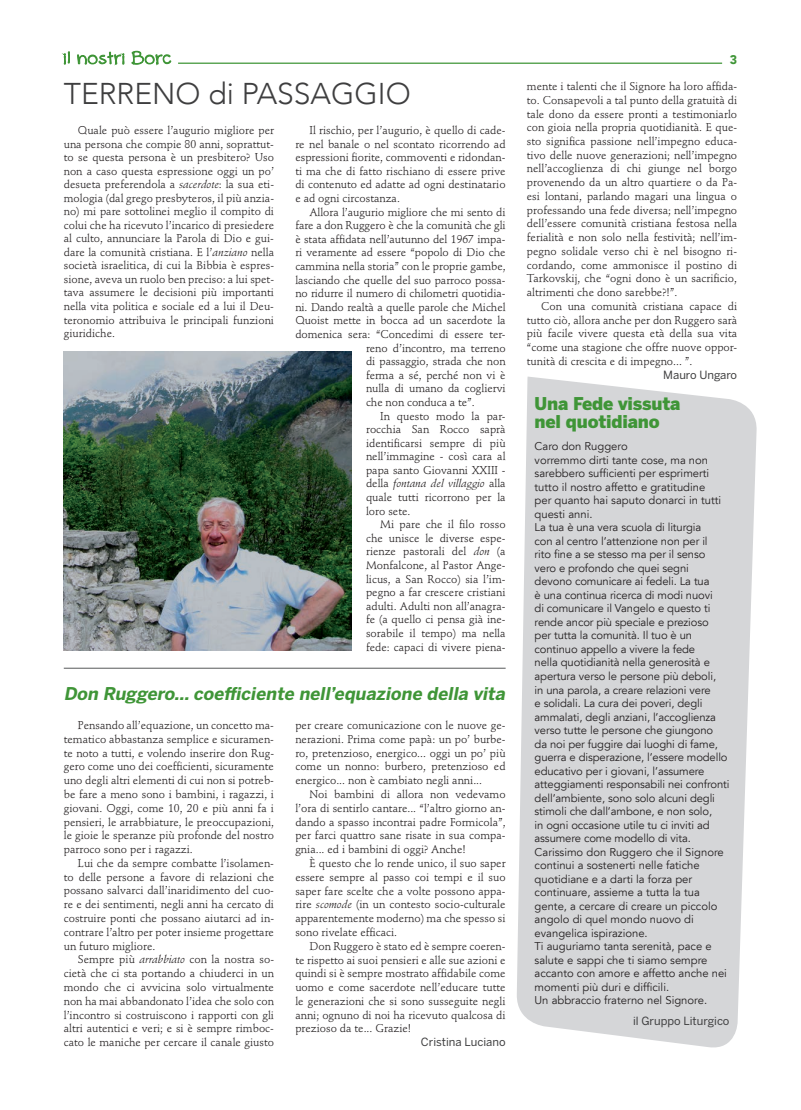
<style>
.page{position:relative;width:801px;height:1110px;background:#fff}
.page>*{position:absolute;margin:0;border:0;box-sizing:border-box;transform-origin:0 0}
.t1{font:300 30px "Avenir LT";color:#3e3e3f}
.t2{font:italic 700 17.5px "Benton Sans";color:#3f9537}
.t3{font:900 17.5px/17.5px "Benton Sans";letter-spacing:-.01em;color:#3f9537}
.t4{font:900 12.5px "Avenir LT";color:#3f9537}
.t5{font:11.25px/13.8px "Stempel Schneidler Std";color:#231f20;text-align:justify}
.t6{font:11.25px/13.5px "Avenir LT";letter-spacing:-.01em;color:#231f20}
.t7{font:11.25px "Benton Sans";color:#3e3e3f}
.t8{font:italic 11.25px "Stempel Schneidler Std";color:#231f20}
.s1{font-family:"Garamond"}
.s2{font-style:italic}
.s3{font-style:normal}
</style>
<div class="page">
<hr style="left:64px;top:667px;width:442px;height:1px;background:#57585a">
<svg style="left:517px;top:376px;width:240px;height:672px;fill:#d5d6d8"></svg>
<img style="left:64px;top:351px;width:288px;height:299px">
<svg style="left:63px;top:51px;width:7px;height:14px"></svg>
<svg style="left:77px;top:51px;width:48px;height:15px"></svg>
<svg style="left:131px;top:51px;width:40px;height:14px"></svg>
<hr style="left:178px;top:63px;width:544px;height:1px;background:#3f9537">
<h1 class="t1" style="left:64px;top:76px;width:348px">TERRENO DI PASSAGGIO</h1>
<p class="t5" style="left:64px;top:124px;width:212px;text-indent:14px">Quale può essere l’augurio migliore per una persona che compie 80 anni, soprattut&shy;to se questa persona è un presbitero<span class="s1">?</span> Uso non a caso questa espressione oggi un po’ desueta preferendola a <span class="s2">sacerdote</span>: la sua eti&shy;mologia (dal grego presbyteros, il più anzia&shy;no) mi pare sottolinei meglio il compito di colui che ha ricevuto l’incarico di presiedere al culto, annunciare la Parola di Dio e gui&shy;dare la comunità cristiana. E l’<span class="s2">anziano</span> nella società israelitica, di cui la Bibbia è espres&shy;sione, aveva un ruolo ben preciso: a lui spet&shy;tava assumere le decisioni più importanti nella vita politica e sociale ed a lui il Deu&shy;teronomio attribuiva le principali funzioni giuridiche.</p>
<p class="t5" style="left:295px;top:124px;width:212px;text-indent:14px">Il rischio, per l’augurio, è quello di cade&shy;re nel banale o nel scontato ricorrendo ad espressioni fiorite, commoventi e ridondan&shy;ti ma che di fatto rischiano di essere prive di contenuto ed adatte ad ogni destinatario e ad ogni circostanza.</p>
<p class="t5" style="left:309px;top:205px;width:198px">Allora l’augurio migliore che mi sento di</p>
<p class="t5" style="left:295px;top:218px;width:212px">fare a don Ruggero è che la comunità che gli</p>
<p class="t5" style="left:295px;top:232px;width:212px">è stata affidata nell’autunno del 1967 impa-</p>
<p class="t5" style="left:295px;top:246px;width:212px">ri veramente ad essere “popolo di Dio che</p>
<p class="t5" style="left:295px;top:259px;width:212px">cammina nella storia” con le proprie gambe,</p>
<p class="t5" style="left:295px;top:273px;width:212px">lasciando che quelle del suo parroco possa-</p>
<p class="t5" style="left:295px;top:286px;width:212px">no ridurre il numero di chilometri quotidia-</p>
<p class="t5" style="left:295px;top:300px;width:212px">ni. Dando realtà a quelle parole che Michel</p>
<p class="t5" style="left:295px;top:314px;width:212px">Quoist mette in bocca ad un sacerdote la</p>
<p class="t5" style="left:295px;top:327px;width:212px">domenica sera: “Concedimi di essere ter-</p>
<p class="t5" style="left:366px;top:341px;width:141px">reno d’incontro, ma terreno</p>
<p class="t5" style="left:366px;top:354px;width:141px">di passaggio, strada che non</p>
<p class="t5" style="left:366px;top:368px;width:141px">ferma a sé, perché non vi è</p>
<p class="t5" style="left:366px;top:381px;width:141px">nulla di umano da cogliervi</p>
<p class="t5" style="left:366px;top:395px;width:110px">che non conduca a te”.</p>
<p class="t5" style="left:380px;top:409px;width:127px">In questo modo la par-</p>
<p class="t5" style="left:366px;top:422px;width:141px">rocchia San Rocco saprà</p>
<p class="t5" style="left:366px;top:436px;width:141px">identificarsi sempre di più</p>
<p class="t5" style="left:366px;top:449px;width:141px">nell’immagine - così cara al</p>
<p class="t5" style="left:366px;top:463px;width:141px">papa santo Giovanni XXIII -</p>
<p class="t8" style="left:366px;top:477px;width:141px"><span class="s3">della</span> fontana del villaggio <span class="s3">alla</span></p>
<p class="t5" style="left:366px;top:490px;width:141px">quale tutti ricorrono per la</p>
<p class="t5" style="left:366px;top:504px;width:46px">loro sete.</p>
<p class="t5" style="left:380px;top:517px;width:127px">Mi pare che il filo rosso</p>
<p class="t5" style="left:366px;top:531px;width:141px">che unisce le diverse espe-</p>
<p class="t5" style="left:366px;top:544px;width:141px">rienze pastorali del <span class="s2">don</span> (a</p>
<p class="t5" style="left:366px;top:558px;width:141px">Monfalcone, al Pastor Ange-</p>
<p class="t5" style="left:366px;top:572px;width:141px">licus, a San Rocco) sia l’im-</p>
<p class="t5" style="left:366px;top:585px;width:141px">pegno a far crescere cristiani</p>
<p class="t5" style="left:366px;top:599px;width:141px">adulti. Adulti non all’anagra-</p>
<p class="t5" style="left:366px;top:612px;width:141px">fe (a quello ci pensa già ine-</p>
<p class="t5" style="left:366px;top:626px;width:141px">sorabile il tempo) ma nella</p>
<p class="t5" style="left:366px;top:639px;width:141px">fede: capaci di vivere piena-</p>
<h2 class="t2" style="left:64px;top:683px;width:446px">Don Ruggero...coefficiente nell’equazione della vita</h2>
<p class="t5" style="left:64px;top:718px;width:212px;text-indent:14px">Pensando all’equazione, un concetto ma&shy;tematico abbastanza semplice e sicuramen&shy;te noto a tutti, e volendo inserire don Rug&shy;gero come uno dei coefficienti, sicuramente uno degli altri elementi di cui non si potreb&shy;be fare a meno sono i bambini, i ragazzi, i giovani. Oggi, come 10, 20 e più anni fa i pensieri, le arrabbiature, le preoccupazioni, le gioie le speranze più profonde del nostro parroco sono per i ragazzi.</p>
<p class="t5" style="left:64px;top:856px;width:212px;text-indent:14px">Lui che da sempre combatte l’isolamen&shy;to delle persone a favore di relazioni che possano salvarci dall’inaridimento del cuo&shy;re e dei sentimenti, negli anni ha cercato di costruire ponti che possano aiutarci ad in&shy;contrare l’altro per poter insieme progettare un futuro migliore.</p>
<p class="t5" style="left:64px;top:952px;width:212px;text-indent:14px">Sempre più <span class="s2">arrabbiato</span> con la nostra so&shy;cietà che ci sta portando a chiuderci in un mondo che ci avvicina solo virtualmente non ha mai abbandonato l’idea che solo con l’incontro si costruiscono i rapporti con gli altri autentici e veri; e si è sempre rimboc&shy;cato le maniche per cercare il canale giusto</p>
<p class="t5" style="left:295px;top:718px;width:212px">per creare comunicazione con le nuove ge&shy;nerazioni. Prima come papà: un po’ burbe&shy;ro, pretenzioso, energico... oggi un po’ più come un nonno: burbero, pretenzioso ed energico... non è cambiato negli anni...</p>
<p class="t5" style="left:295px;top:787px;width:212px;text-indent:14px">Noi bambini di allora non vedevamo l’ora di sentirlo cantare... “l’altro giorno an&shy;dando a spasso incontrai padre Formicola”, per farci quattro sane risate in sua compa&shy;gnia... ed i bambini di oggi<span class="s1">?</span> Anche!</p>
<p class="t5" style="left:295px;top:856px;width:212px;text-indent:14px">È questo che lo rende unico, il suo saper essere sempre al passo coi tempi e il suo saper fare scelte che a volte possono appa&shy;rire <span class="s2">scomode</span> (in un contesto socio-culturale apparentemente moderno) ma che spesso si sono rivelate efficaci.</p>
<p class="t5" style="left:295px;top:938px;width:212px;text-indent:14px">Don Ruggero è stato ed è sempre coeren&shy;te rispetto ai suoi pensieri e alle sue azioni e quindi si è sempre mostrato affidabile come uomo e come sacerdote nell’educare tutte le generazioni che si sono susseguite negli anni; ognuno di noi ha ricevuto qualcosa di prezioso da te... Grazie!</p>
<p class="t7" style="left:421px;top:1035px;width:86px">Cristina Luciano</p>
<p class="t4" style="left:730px;top:52px;width:9px">3</p>
<p class="t5" style="left:527px;top:79px;width:212px">mente i talenti che il Signore ha loro affida&shy;to. Consapevoli a tal punto della gratuità di tale dono da essere pronti a testimoniarlo con gioia nella propria quotidianità. E que&shy;sto significa passione nell’impegno educa&shy;tivo delle nuove generazioni; nell’impegno nell’accoglienza di chi giunge nel borgo provenendo da un altro quartiere o da Pa&shy;esi lontani, parlando magari una lingua o professando una fede diversa; nell’impegno dell’essere comunità cristiana festosa nella ferialità e non solo nella festività; nell’im&shy;pegno solidale verso chi è nel bisogno ri&shy;cordando, come ammonisce il postino di Tarkovskij, che “ogni dono è un sacrificio, altrimenti che dono sarebbe<span class="s1">?</span>!”.</p>
<p class="t5" style="left:527px;top:299px;width:212px;text-indent:14px">Con una comunità cristiana capace di tutto ciò, allora anche per don Ruggero sarà più facile vivere questa età della sua vita “come una stagione che offre nuove oppor&shy;tunità di crescita e di impegno... ”.</p>
<p class="t7" style="left:663px;top:368px;width:75px">Mauro Ungaro</p>
<h2 class="t3" style="left:534px;top:395px;width:147px">Una Fede vissuta nel quotidiano</h2>
<p class="t6" style="left:534px;top:440px;width:196px">Caro don Ruggero<br>vorremmo dirti tante cose, ma non sarebbero sufficienti per esprimerti tutto il nostro affetto e gratitudine<br>per quanto hai saputo donarci in tutti questi anni.<br>La tua è una vera scuola di liturgia<br>con al centro l’attenzione non per il<br>rito fine a se stesso ma per il senso vero e profondo che quei segni<br>devono comunicare ai fedeli. La tua<br>è una continua ricerca di modi nuovi<br>di comunicare il Vangelo e questo ti rende ancor più speciale e prezioso<br>per tutta la comunità. Il tuo è un continuo appello a vivere la fede<br>nella quotidianità nella generosità e apertura verso le persone più deboli,<br>in una parola, a creare relazioni vere<br>e solidali. La cura dei poveri, degli ammalati, degli anziani, l’accoglienza verso tutte le persone che giungono<br>da noi per fuggire dai luoghi di fame, guerra e disperazione, l’essere modello educativo per i giovani, l’assumere atteggiamenti responsabili nei confronti dell’ambiente, sono solo alcuni degli stimoli che dall’ambone, e non solo,<br>in ogni occasione utile tu ci inviti ad assumere come modello di vita.<br>Carissimo don Ruggero che il Signore continui a sostenerti nelle fatiche quotidiane e a darti la forza per continuare, assieme a tutta la tua gente, a cercare di creare un piccolo angolo di quel mondo nuovo di evangelica ispirazione.<br>Ti auguriamo tanta serenità, pace e salute e sappi che ti siamo sempre accanto con amore e affetto anche nei momenti più duri e difficili.<br>Un abbraccio fraterno nel Signore.</p>
<p class="t7" style="left:633px;top:1013px;width:98px">il Gruppo Liturgico</p>
</div>
